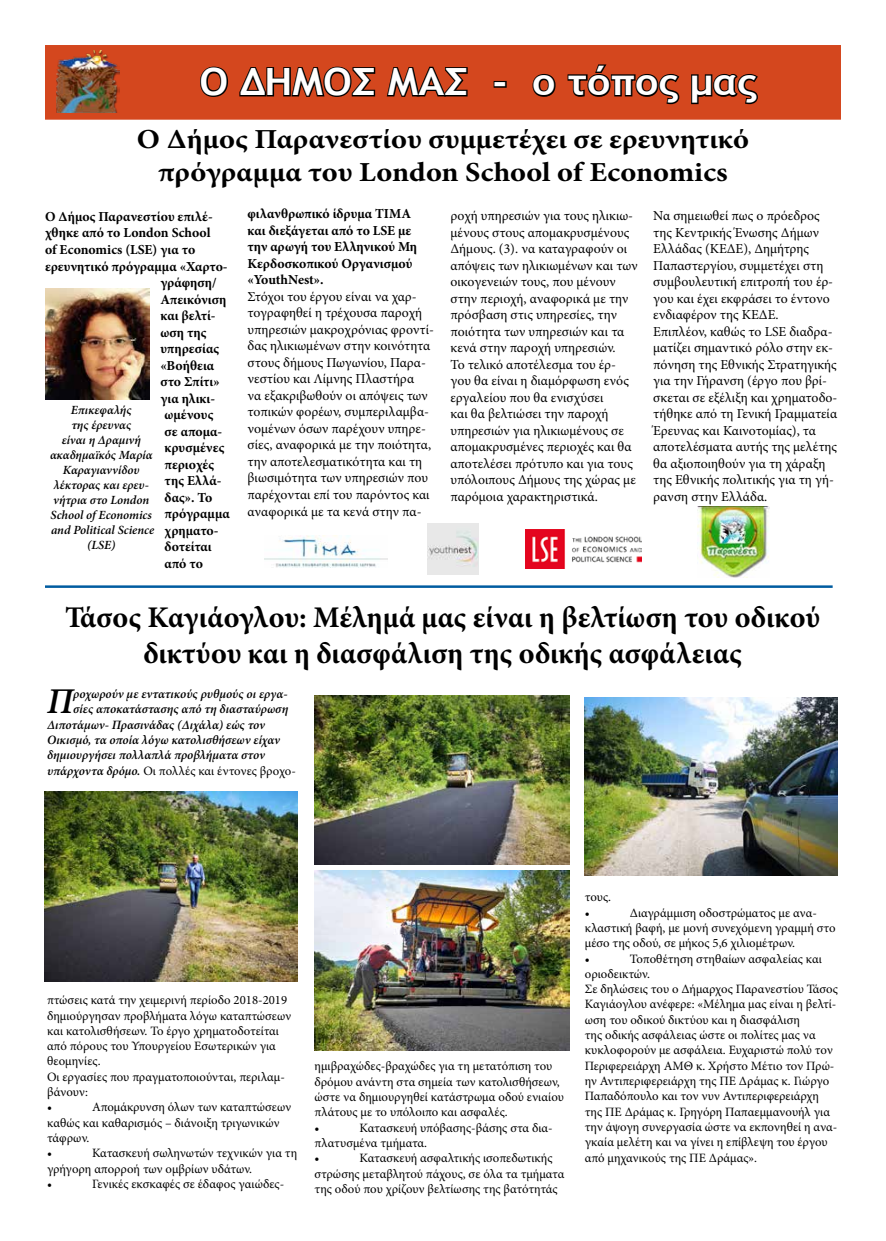
<style>
.page{position:relative;width:886px;height:1241px;background:#fff}
.page>*{position:absolute;margin:0;border:0;box-sizing:border-box;transform-origin:0 0}
.t1{font:700 37.5px "Trebuchet MS";color:#fff;scale:1.09 1}
.t2{font:italic 600 36.38px "Minion Pro";color:#000}
.t3{font:700 30px/36px "Minion Pro";letter-spacing:.005em;color:#000;text-align:center}
.t4{font:700 27.5px/33px "Minion Pro";color:#000;text-align:center;scale:1.1 1}
.t5{font:13.75px/16.5px "Minion Pro";color:#000}
.t6{font:700 13.75px/16.5px "Minion Pro";color:#000}
.t7{font:12.75px/15.2px "Minion Pro";color:#000}
.t8{font:italic 600 12.75px "Minion Pro";color:#000}
.t9{font:italic 600 12.5px/15px "Minion Pro";color:#000;text-align:center}
.s1{font-weight:600;font-style:italic}
</style>
<div class="page">
<div style="left:45px;top:45px;width:796px;height:75px;background:#d4471e;border:1px solid #d4471e"></div>
<img style="left:56px;top:51px;width:64px;height:61px">
<svg style="left:200px;top:66px;width:29px;height:31px"></svg>
<svg style="left:239px;top:66px;width:137px;height:31px"></svg>
<svg style="left:386px;top:66px;width:82px;height:31px"></svg>
<div style="left:494px;top:81px;width:13px;height:7px;border:2px solid #000"></div>
<svg style="left:532px;top:74px;width:24px;height:23px"></svg>
<svg style="left:567px;top:64px;width:113px;height:41px"></svg>
<svg style="left:691px;top:74px;width:67px;height:31px"></svg>
<hr style="left:45px;top:585px;width:787px;height:3px;background:#005ca0">
<img style="left:585px;top:697px;width:252px;height:178px">
<img style="left:45px;top:791px;width:252px;height:190px">
<img style="left:314px;top:870px;width:256px;height:180px">
<img style="left:314px;top:695px;width:256px;height:169px">
<img style="left:45px;top:289px;width:105px;height:111px">
<img style="left:265px;top:535px;width:123px;height:32px">
<img style="left:428px;top:523px;width:50px;height:51px">
<img style="left:525px;top:529px;width:116px;height:39px">
<img style="left:698px;top:506px;width:72px;height:71px">
<h1 class="t1" style="left:200px;top:58px;width:512px">Ο ΔΗΜΟΣ ΜΑΣ - ο τόπος μας</h1>
<h3 class="t4" style="left:137px;top:122px;width:558px">Ο Δήμος Παρανεστίου συμμετέχει σε ερευνητικό πρόγραμμα του London School of Economics</h3>
<p class="t6" style="left:248px;top:205px;width:171px">φιλανθρωπικό ίδρυμα TIMA και διεξάγεται από το LSE με την αρωγή του Ελληνικού Μη<br>Κερδοσκοπικού Οργανισμού «YouthNest».</p>
<p class="t5" style="left:248px;top:288px;width:188px">Στόχοι του έργου είναι να χαρ&shy;τογραφηθεί η τρέχουσα παροχή υπηρεσιών μακροχρόνιας φροντί&shy;δας ηλικιωμένων στην κοινότητα στους δήμους Πωγωνίου, Παρα&shy;νεστίου και Λίμνης Πλαστήρα<br>να εξακριβωθούν οι απόψεις των τοπικών φορέων, συμπεριλαμβα&shy;νομένων όσων παρέχουν υπηρε&shy;σίες, αναφορικά με την ποιότητα, την αποτελεσματικότητα και τη βιωσιμότητα των υπηρεσιών που παρέχονται επί του παρόντος και αναφορικά με τα κενά στην πα-</p>
<p class="t5" style="left:450px;top:207px;width:189px">ροχή υπηρεσιών για τους ηλικιω&shy;μένους στους απομακρυσμένους<br>Δήμους. (3). να καταγραφούν οι απόψεις των ηλικιωμένων και των οικογενειών τους, που μένουν στην περιοχή, αναφορικά με την πρόσβαση στις υπηρεσίες, την ποιότητα των υπηρεσιών και τα κενά στην παροχή υπηρεσιών.<br>Το τελικό αποτέλεσμα του έρ&shy;γου θα είναι η διαμόρφωση ενός εργαλείου που θα ενισχύσει<br>και θα βελτιώσει την παροχή υπηρεσιών για ηλικιωμένους σε απομακρυσμένες περιοχές και θα αποτελέσει πρότυπο και για τους υπόλοιπους Δήμους της χώρας με παρόμοια χαρακτηριστικά.</p>
<p class="t5" style="left:653px;top:207px;width:186px">Να σημειωθεί πως ο πρόεδρος της Κεντρικής Ένωσης Δήμων<br>Ελλάδας (ΚΕΔΕ), Δημήτρης<br>Παπαστεργίου, συμμετέχει στη συμβουλευτική επιτροπή του έρ&shy;γου και έχει εκφράσει το έντονο ενδιαφέρον της ΚΕΔΕ.<br>Επιπλέον, καθώς το LSE διαδρα&shy;ματίζει σημαντικό ρόλο στην εκ&shy;πόνηση της Εθνικής Στρατηγικής για την Γήρανση (έργο που βρί&shy;σκεται σε εξέλιξη και χρηματοδο&shy;τήθηκε από τη Γενική Γραμματεία<br>Έρευνας και Καινοτομίας), τα αποτελέσματα αυτής της μελέτης θα αξιοποιηθούν για τη χάραξη της Εθνικής πολιτικής για τη γή&shy;ρανση στην Ελλάδα.</p>
<p class="t6" style="left:45px;top:208px;width:169px">Ο Δήμος Παρανεστίου επιλέ-</p>
<p class="t6" style="left:45px;top:225px;width:167px">χθηκε από το London School</p>
<p class="t6" style="left:45px;top:241px;width:152px">of Economics (LSE) για το</p>
<p class="t6" style="left:45px;top:258px;width:184px">ερευνητικό πρόγραμμα «Χαρτο-</p>
<p class="t6" style="left:160px;top:274px;width:58px">γράφηση/</p>
<p class="t6" style="left:160px;top:291px;width:68px">Απεικόνιση</p>
<p class="t6" style="left:160px;top:307px;width:57px">και βελτί-</p>
<p class="t6" style="left:160px;top:324px;width:48px">ωση της</p>
<p class="t6" style="left:160px;top:340px;width:60px">υπηρεσίας</p>
<p class="t6" style="left:160px;top:357px;width:55px">«Βοήθεια</p>
<p class="t6" style="left:160px;top:373px;width:61px">στο Σπίτι»</p>
<p class="t6" style="left:160px;top:390px;width:56px">για ηλικι-</p>
<p class="t6" style="left:165px;top:406px;width:50px">ωμένους</p>
<p class="t6" style="left:165px;top:423px;width:59px">σε απομα-</p>
<p class="t6" style="left:165px;top:439px;width:61px">κρυσμένες</p>
<p class="t6" style="left:165px;top:456px;width:51px">περιοχές</p>
<p class="t6" style="left:165px;top:472px;width:58px">της Ελλά-</p>
<p class="t6" style="left:165px;top:489px;width:49px">δας». Το</p>
<p class="t6" style="left:165px;top:505px;width:67px">πρόγραμμα</p>
<p class="t6" style="left:165px;top:522px;width:55px">χρηματο-</p>
<p class="t6" style="left:165px;top:538px;width:49px">δοτείται</p>
<p class="t6" style="left:165px;top:555px;width:40px">από το</p>
<p class="t9" style="left:50px;top:402px;width:106px">Επικεφαλής<br>της έρευνας<br>είναι η Δραμινή ακαδημαϊκός Μαρία<br>Καραγιαννίδου λέκτορας και ερευ&shy;νήτρια στο London<br>School of Economics and Political Science (LSE)</p>
<h3 class="t3" style="left:65px;top:599px;width:756px">Τάσος Καγιάογλου: Μέλημά μας είναι η βελτίωση του οδικού δικτύου και η διασφάλιση της οδικής ασφάλειας</h3>
<h2 class="t2" style="left:47px;top:676px;width:28px">Π</h2>
<p class="t8" style="left:73px;top:685px;width:216px">ροχωρούν με εντατικούς ρυθμούς οι εργα-</p>
<p class="t8" style="left:73px;top:700px;width:217px">σίες αποκατάστασης από τη διασταύρωση</p>
<p class="t8" style="left:47px;top:715px;width:220px">Διποτάμων- Πρασινάδας (Διχάλα) εώς τον</p>
<p class="t8" style="left:47px;top:730px;width:234px">Οικισμό, τα οποία λόγω κατολισθήσεων είχαν</p>
<p class="t8" style="left:47px;top:746px;width:220px">δημιουργήσει πολλαπλά προβλήματα στον</p>
<p class="t7" style="left:47px;top:762px;width:250px"><span class="s1">υπάρχοντα δρόμο.</span> Οι πολλές και έντονες βροχο-</p>
<p class="t7" style="left:47px;top:992px;width:246px">πτώσεις κατά την χειμερινή περίοδο 2018-2019 δημιούργησαν προβλήματα λόγω καταπτώσεων και κατολισθήσεων. Το έργο χρηματοδοτείται από πόρους του Υπουργείου Εσωτερικών για θεομηνίες.<br>Οι εργασίες που πραγματοποιούνται, περιλαμ&shy;βάνουν:<br>•</p>
<p class="t7" style="left:47px;top:1099px;width:246px;text-indent:45px">Απομάκρυνση όλων των καταπτώσεων καθώς και καθαρισμός – διάνοιξη τριγωνικών τάφρων.<br>•</p>
<p class="t7" style="left:47px;top:1145px;width:252px;text-indent:45px">Κατασκευή σωληνωτών τεχνικών για τη γρήγορη απορροή των ομβρίων υδάτων.<br>•</p>
<p class="t7" style="left:92px;top:1176px;width:194px">Γενικές εκσκαφές σε έδαφος γαιώδες-</p>
<p class="t7" style="left:315px;top:1058px;width:251px">ημιβραχώδες-βραχώδες για τη μετατόπιση του δρόμου ανάντη στα σημεία των κατολισθήσεων, ώστε να δημιουργηθεί κατάστρωμα οδού ενιαίου πλάτους με το υπόλοιπο και ασφαλές.<br>•</p>
<p class="t7" style="left:315px;top:1119px;width:240px;text-indent:45px">Κατασκευή υπόβασης-βάσης στα δια&shy;πλατυσμένα τμήματα.<br>•</p>
<p class="t7" style="left:315px;top:1150px;width:251px;text-indent:45px">Κατασκευή ασφαλτικής ισοπεδωτικής στρώσης μεταβλητού πάχους, σε όλα τα τμήματα της οδού που χρίζουν βελτίωσης της βατότητάς</p>
<p class="t7" style="left:585px;top:889px;width:28px">τους. •</p>
<p class="t7" style="left:585px;top:904px;width:252px;text-indent:45px">Διαγράμμιση οδοστρώματος με ανα&shy;κλαστική βαφή, με μονή συνεχόμενη γραμμή στο μέσο της οδού, σε μήκος 5,6 χιλιομέτρων.<br>•</p>
<p class="t7" style="left:585px;top:950px;width:255px;text-indent:45px">Τοποθέτηση στηθαίων ασφαλείας και οριοδεικτών.<br>Σε δηλώσεις του ο Δήμαρχος Παρανεστίου Τάσος Καγιάογλου ανέφερε: «Μέλημα μας είναι η βελτί&shy;ωση του οδικού δικτύου και η διασφάλιση<br>της οδικής ασφάλειας ώστε οι πολίτες μας να κυκλοφορούν με ασφάλεια. Ευχαριστώ πολύ τον Περιφερειάρχη ΑΜΘ κ. Χρήστο Μέτιο τον Πρώ&shy;ην Αντιπεριφερειάρχη της ΠΕ Δράμας κ. Γιώργο Παπαδόπουλο και τον νυν Αντιπεριφερειάρχη της ΠΕ Δράμας κ. Γρηγόρη Παπαεμμανουήλ για την άψογη συνεργασία ώστε να εκπονηθεί η ανα&shy;γκαία μελέτη και να γίνει η επίβλεψη του έργου από μηχανικούς της ΠΕ Δράμας».</p>
</div>
